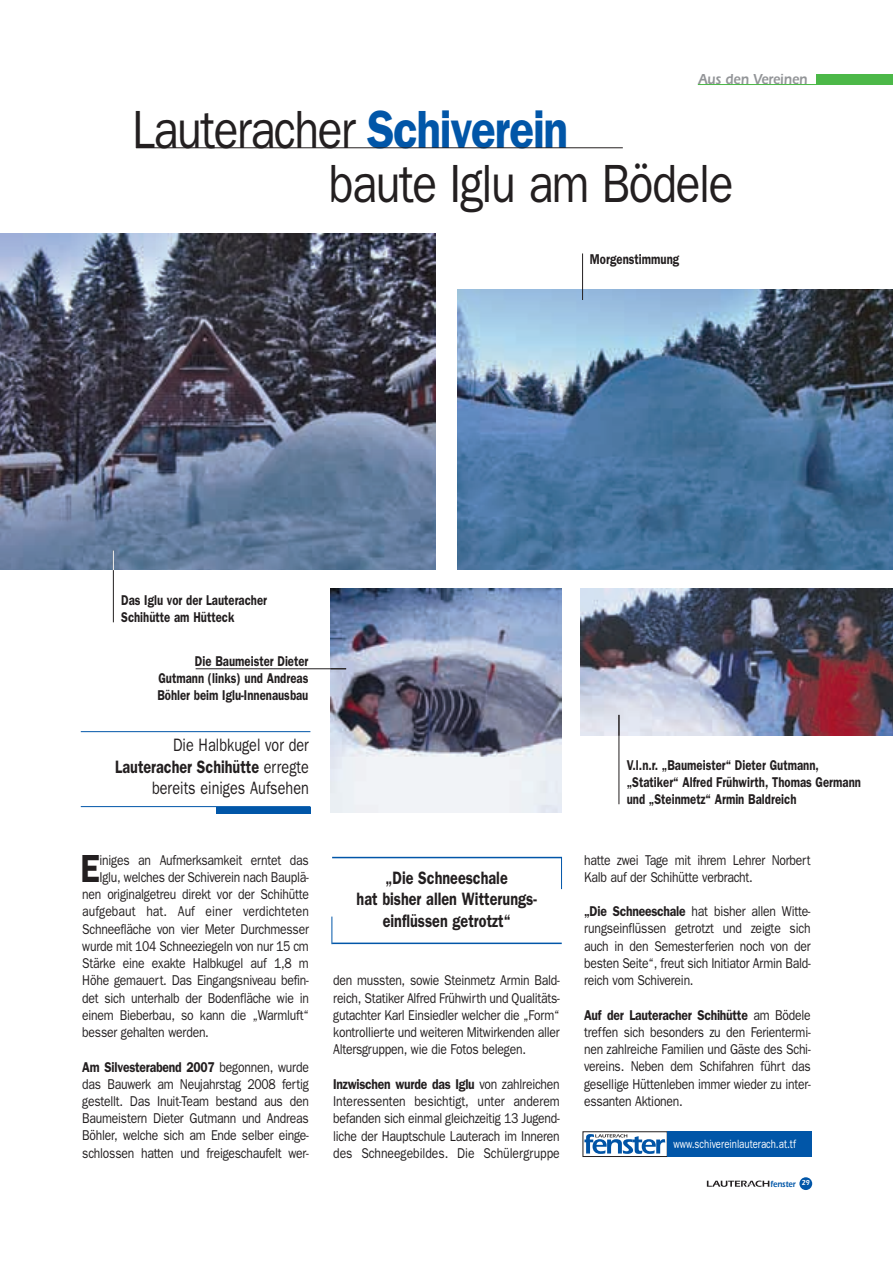
<style>
.page{position:relative;width:893px;height:1263px;background:#fff}
.page>*{position:absolute;margin:0;border:0;box-sizing:border-box;transform-origin:0 0}
.t1{font:54px/54px "Franklin Gothic";letter-spacing:-.03em;color:#231f20;scale:.85 1}
.t2{font:600 39.3px "Franklin Gothic";color:#231f20;scale:.85 1}
.t3{font:18px/21.6px "Franklin Gothic";color:#231f20;text-align:right;scale:.8 1}
.t4{font:600 18px/21.6px "Franklin Gothic";color:#231f20;text-align:center;scale:.8 1}
.t5{font:600 15px "Itc Eras";color:#939598;scale:.85 1}
.t6{font:14.25px/17.2px "Franklin Gothic";letter-spacing:-.02em;color:#231f20;text-align:justify;scale:.85 1}
.t7{font:600 14.25px/17.1px "Franklin Gothic";color:#231f20;scale:.8 1}
.t8{font:14.25px "Franklin Gothic";letter-spacing:.005em;color:#231f20;scale:.85 1}
.t9{font:12px "Franklin Gothic";color:#fff;scale:.8 1}
.t10{font:600 9px "Itc Eras";color:#0156a8;scale:.85 1}
.s1{font-weight:600;color:#0156a8}
.s2{font-weight:600}
</style>
<div class="page">
<hr style="left:81px;top:731px;width:229px;height:1px;background:#0156a8">
<hr style="left:81px;top:806px;width:229px;height:1px;background:#0156a8">
<div style="left:216px;top:807px;width:94px;height:6px;background:#0156a8"></div>
<hr style="left:136px;top:148px;width:487px;height:1px;background:#231f20">
<div style="left:583px;top:1131px;width:85px;height:26px;border:1px solid #231f20"></div>
<svg style="left:584px;top:1134px;width:81px;height:20px"></svg>
<div style="left:668px;top:1131px;width:144px;height:26px;background:#0156a8"></div>
<div style="left:799px;top:1177px;width:13px;height:13px;background:#0156a8;border-radius:50%"></div>
<svg style="left:707px;top:1180px;width:62px;height:7px"></svg>
<div style="left:816px;top:74px;width:77px;height:11px;background:#4cb848"></div>
<hr style="left:698px;top:84px;width:119px;height:1px;background:#4cb848">
<hr style="left:561px;top:857px;width:1px;height:32px;background:#0156a8">
<hr style="left:332px;top:942px;width:230px;height:2px;background:#0156a8">
<hr style="left:332px;top:857px;width:230px;height:1px;background:#0156a8">
<svg style="left:332px;top:916px;width:1px;height:28px"></svg>
<img style="left:0;top:234px;width:436px;height:336px">
<img style="left:457px;top:289px;width:436px;height:281px">
<img style="left:331px;top:588px;width:230px;height:225px">
<img style="left:581px;top:588px;width:312px;height:147px">
<hr style="left:113px;top:550px;width:1px;height:72px;background:#231f20">
<svg style="left:113px;top:550px;width:1px;height:20px"></svg>
<hr style="left:619px;top:715px;width:1px;height:89px;background:#231f20">
<svg style="left:619px;top:715px;width:1px;height:21px"></svg>
<hr style="left:196px;top:668px;width:150px;height:1px;background:#231f20">
<svg style="left:331px;top:668px;width:15px;height:1px"></svg>
<hr style="left:582px;top:253px;width:1px;height:47px;background:#231f20">
<p class="t5" style="left:698px;top:74px;width:130px">Aus den Vereinen</p>
<h1 class="t1" style="left:329px;top:107px;width:478px;text-indent:-197px">Lauteracher <span class="s1">Schiverein<br></span>baute Iglu am Bödele</h1>
<p class="t7" style="left:590px;top:252px;width:113px">Morgenstimmung</p>
<p class="t7" style="left:121px;top:593px;width:184px">Das Iglu vor der Lauteracher<br>Schihütte am Hütteck</p>
<p class="t7" style="left:157px;top:653px;width:190px;text-align:justify;text-indent:38px">Die Baumeister Dieter Gutmann (links) und Andreas Böhler beim Iglu-Innenausbau</p>
<p class="t3" style="left:115px;top:736px;width:243px">Die Halbkugel vor der<br><span class="s2">Lauteracher Schihütte</span> erregte bereits einiges Aufsehen</p>
<h2 class="t2" style="left:80px;top:855px;width:24px">E</h2>
<p class="t6" style="left:100px;top:852px;width:248px">iniges an Aufmerksamkeit erntet das</p>
<p class="t6" style="left:100px;top:869px;width:248px">Iglu, welches der Schiverein nach Bauplä-</p>
<p class="t6" style="left:82px;top:887px;width:268px">nen originalgetreu direkt vor der Schihütte</p>
<p class="t8" style="left:82px;top:906px;width:268px">aufgebaut hat. Auf einer verdichteten</p>
<p class="t6" style="left:82px;top:921px;width:268px">Schneefläche von vier Meter Durchmesser</p>
<p class="t6" style="left:82px;top:938px;width:268px">wurde mit 104 Schneeziegeln von nur 15 cm</p>
<p class="t6" style="left:82px;top:956px;width:268px">Stärke eine exakte Halbkugel auf 1,8 m</p>
<p class="t6" style="left:82px;top:973px;width:268px">Höhe gemauert. Das Eingangsniveau befin-</p>
<p class="t6" style="left:82px;top:990px;width:268px">det sich unterhalb der Bodenfläche wie in</p>
<p class="t6" style="left:82px;top:1007px;width:268px">einem Bieberbau, so kann die „Warmluft“</p>
<p class="t6" style="left:82px;top:1025px;width:151px">besser gehalten werden.</p>
<p class="t6" style="left:82px;top:1059px;width:268px"><span class="s2">Am Silvesterabend 2007</span> begonnen, wurde das Bauwerk am Neujahrstag 2008 fertig gestellt. Das Inuit-Team bestand aus den Baumeistern Dieter Gutmann und Andreas Böhler, welche sich am Ende selber einge&shy;schlossen hatten und freigeschaufelt wer-</p>
<p class="t4" style="left:357px;top:868px;width:227px">„Die Schneeschale<br>hat bisher allen Witterungs&shy;einflüssen getrotzt“</p>
<p class="t6" style="left:333px;top:973px;width:268px">den mussten, sowie Steinmetz Armin Bald&shy;reich, Statiker Alfred Frühwirth und Qualitäts&shy;gutachter Karl Einsiedler welcher die „Form“ kontrollierte und weiteren Mitwirkenden aller Altersgruppen, wie die Fotos belegen.</p>
<p class="t6" style="left:333px;top:1076px;width:268px"><span class="s2">Inzwischen wurde das Iglu</span> von zahlreichen Interessenten besichtigt, unter anderem befanden sich einmal gleichzeitig 13 Jugend&shy;liche der Hauptschule Lauterach im Inneren des Schneegebildes. Die Schülergruppe</p>
<p class="t7" style="left:627px;top:757px;width:294px">V.l.n.r. „Baumeister“ Dieter Gutmann, „Statiker“ Alfred Frühwirth, Thomas Germann und „Steinmetz“ Armin Baldreich</p>
<p class="t6" style="left:584px;top:852px;width:268px">hatte zwei Tage mit ihrem Lehrer Norbert<br>Kalb auf der Schihütte verbracht.</p>
<p class="t6" style="left:584px;top:904px;width:268px"><span class="s2">„Die Schneeschale</span> hat bisher allen Witte&shy;rungseinflüssen getrotzt und zeigte sich auch in den Semesterferien noch von der besten Seite“, freut sich Initiator Armin Bald&shy;reich vom Schiverein.</p>
<p class="t6" style="left:584px;top:1007px;width:268px"><span class="s2">Auf der Lauteracher Schihütte</span> am Bödele treffen sich besonders zu den Ferientermi&shy;nen zahlreiche Familien und Gäste des Schi&shy;vereins. Neben dem Schifahren führt das gesellige Hüttenleben immer wieder zu inter&shy;essanten Aktionen.</p>
<p class="t9" style="left:673px;top:1139px;width:155px">www.schivereinlauterach.at.tf</p>
<p class="t10" style="left:770px;top:1181px;width:48px">fenster <sup>29</sup></p>
</div>
